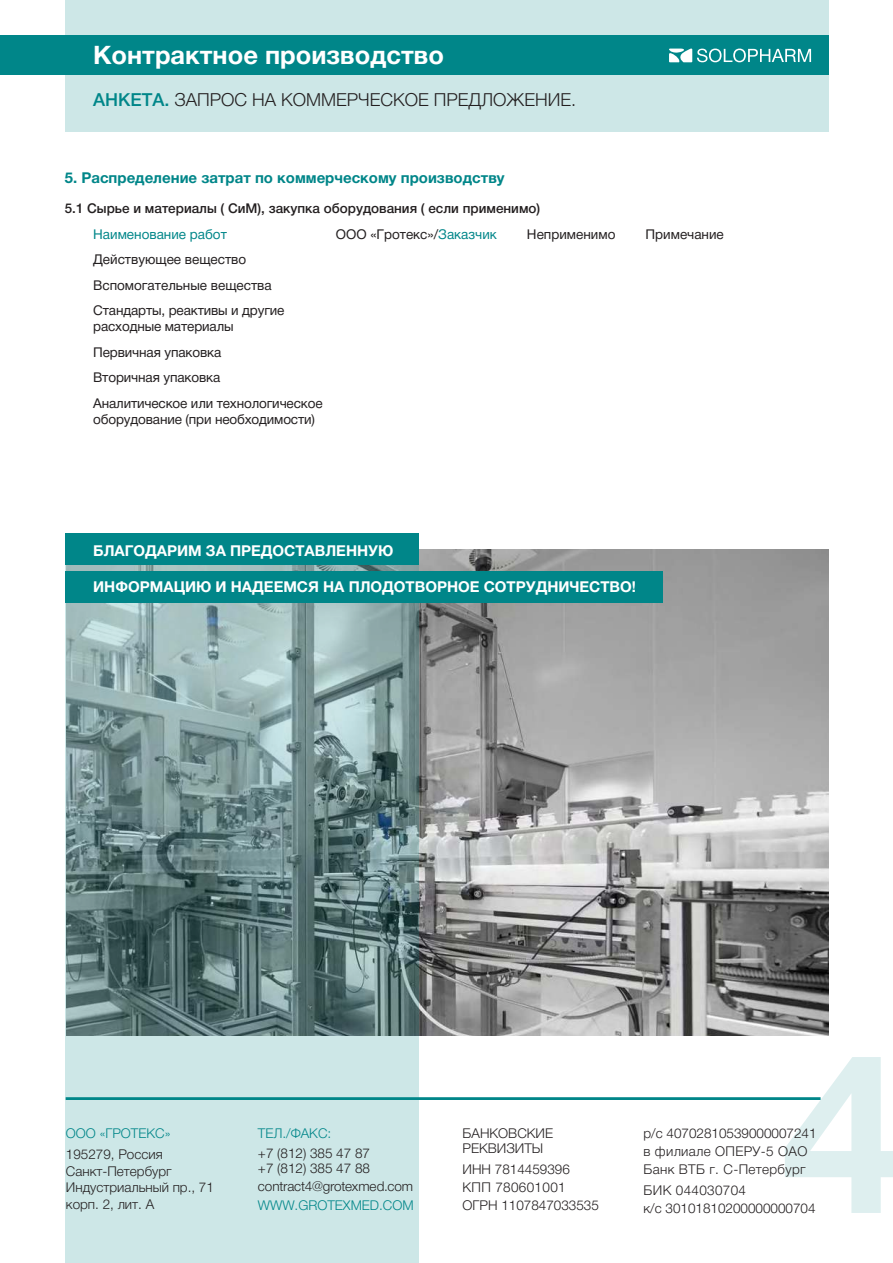
<style>
.page{position:relative;width:893px;height:1263px;background:#fff}
.page>*{position:absolute;margin:0;border:0;box-sizing:border-box;transform-origin:0 0}
.t1{font:700 25.5px "Helvetica Neue Cyr";color:#fff}
.t2{font:300 18px "Helvetica Neue Cyr";color:#231f20}
.t3{font:700 15px "Helvetica Neue Cyr";color:#fff}
.t4{font:700 15px "Helvetica Neue Cyr";color:#008689}
.t5{font:13.5px/25.5px "Helvetica Neue Cyr";letter-spacing:-.01em;color:#231f20}
.t6{font:300 13.5px/16.5px "Helvetica Neue Cyr";color:#231f20}
.t7{font:300 13.5px/18px "Helvetica Neue Cyr";letter-spacing:.025em;color:#231f20}
.t8{font:500 13.5px "Helvetica Neue Cyr";color:#231f20}
.t9{font:300 13.5px "Helvetica Neue Cyr";color:#008689}
.t10{font:13.5px "Helvetica Neue Cyr";color:#008689}
.s1{font-weight:500;color:#008689}
.s2{color:#008689}
</style>
<div class="page">
<img style="left:418px;top:549px;width:410px;height:487px">
<div style="left:65px;top:571px;width:597px;height:32px;background:#008689"></div>
<svg style="left:785px;top:1057px;width:108px;height:156px"></svg>
<div style="left:65px;top:0;width:763px;height:132px;background:#cde7e7"></div>
<svg style="left:65px;top:533px;width:353px;height:730px;background:#85a9a9"></svg>
<div style="left:0;top:36px;width:828px;height:39px;background:#008689"></div>
<div style="left:66px;top:1097px;width:755px;height:3px;border:2px solid #008689"></div>
<svg style="left:669px;top:49px;width:142px;height:13px"></svg>
<h1 class="t1" style="left:93px;top:41px;width:352px">Контрактное производство</h1>
<h2 class="t2" style="left:93px;top:90px;width:484px"><span class="s1">АНКЕТА.</span> ЗАПРОС НА КОММЕРЧЕСКОЕ ПРЕДЛОЖЕНИЕ.</h2>
<p class="t4" style="left:65px;top:170px;width:441px">5. Распределение затрат по коммерческому производству</p>
<p class="t8" style="left:65px;top:201px;width:477px">5.1 Сырье и материалы ( СиМ), закупка оборудования ( если применимо)</p>
<p class="t10" style="left:93px;top:227px;width:135px">Наименование работ</p>
<p class="t5" style="left:336px;top:221px;width:163px">ООО «Гротекс»/<span class="s2">Заказчик</span></p>
<p class="t5" style="left:527px;top:221px;width:90px">Неприменимо</p>
<p class="t5" style="left:645px;top:221px;width:80px">Примечание</p>
<p class="t5" style="left:93px;top:247px;width:193px">Действующее вещество<br>Вспомогательные вещества<br>Стандарты, реактивы и другие</p>
<p class="t5" style="left:93px;top:314px;width:231px">расходные материалы<br>Первичная упаковка<br>Вторичная упаковка<br>Аналитическое или технологическое</p>
<p class="t5" style="left:93px;top:407px;width:223px">оборудование (при необходимости)</p>
<p class="t3" style="left:93px;top:543px;width:302px">БЛАГОДАРИМ ЗА ПРЕДОСТАВЛЕННУЮ</p>
<p class="t3" style="left:93px;top:579px;width:544px">ИНФОРМАЦИЮ И НАДЕЕМСЯ НА ПЛОДОТВОРНОЕ СОТРУДНИЧЕСТВО!</p>
<p class="t9" style="left:66px;top:1126px;width:106px">ООО «ГРОТЕКС»</p>
<p class="t6" style="left:66px;top:1146px;width:150px">195279, Россия<br>Санкт-Петербург<br>Индустриальный пр., 71 корп. 2, лит. А</p>
<p class="t9" style="left:258px;top:1126px;width:75px">ТЕЛ./ФАКС:</p>
<p class="t6" style="left:258px;top:1145px;width:114px;line-height:15px">+7 (812) 385 47 87 +7 (812) 385 47 88</p>
<p class="t6" style="left:258px;top:1178px;width:157px">contract4@grotexmed.com</p>
<p class="t9" style="left:258px;top:1198px;width:157px">WWW.GROTEXMED.COM</p>
<p class="t6" style="left:463px;top:1126px;width:92px;line-height:15px">БАНКОВСКИЕ<br>РЕКВИЗИТЫ</p>
<p class="t6" style="left:463px;top:1160px;width:138px;line-height:18px">ИНН 7814459396<br>КПП 780601001<br>ОГРН 1107847033535</p>
<p class="t7" style="left:643px;top:1124px;width:175px">р/с 40702810539000007241 в филиале ОПЕРУ-5 ОАО<br>Банк ВТБ г. С-Петербург</p>
<p class="t6" style="left:643px;top:1181px;width:174px;line-height:18px">БИК 044030704<br>к/с 30101810200000000704</p>
</div>
